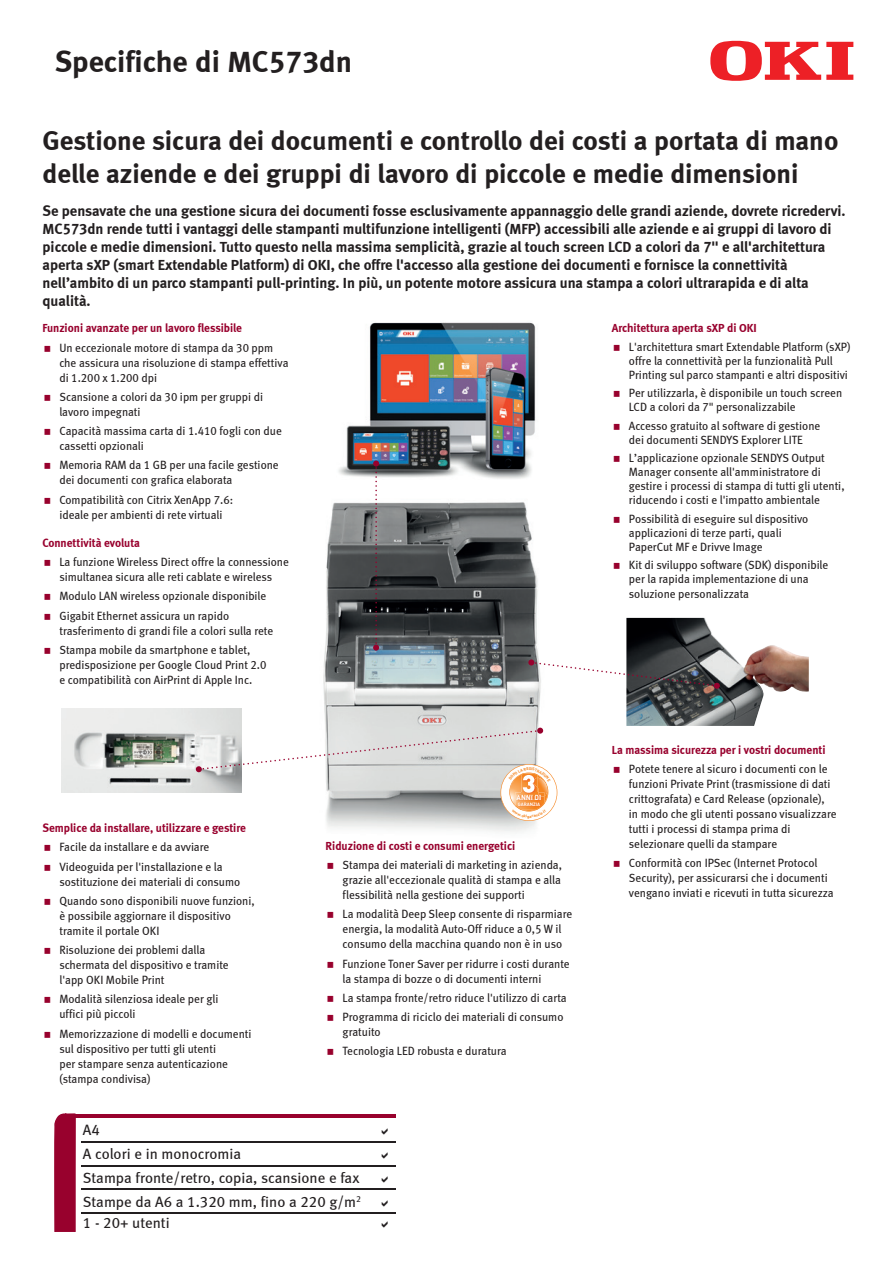
<style>
.page{position:relative;width:893px;height:1263px;background:#fff}
.page>*{position:absolute;margin:0;border:0;box-sizing:border-box;transform-origin:0 0}
.t1{font:30px "Meta Bold LF";color:#231f20}
.t2{font:27px/32.4px "Meta Bold LF";color:#231f20}
.t3{font:15px/18px "Meta Bold LF";color:#231f20}
.t4{font:15px/24px "Meta Book LF";color:#231f20}
.t5{font:12px/15px "Meta Book LF";color:#231f20;scale:.95 1}
.t6{font:12px "Meta Bold LF";color:#98012d;scale:.95 1}
.t7{font:700 6.9px "DIN Pro";color:#fff}
.t8{font:700 4.65px "DIN Pro";color:#fff}
</style>
<div class="page">
<svg style="left:710px;top:41px;width:143px;height:40px"></svg>
<img style="left:323px;top:502px;width:220px;height:330px">
<img style="left:62px;top:709px;width:180px;height:83px">
<img style="left:338px;top:322px;width:198px;height:157px">
<img style="left:626px;top:618px;width:183px;height:108px">
<svg style="left:373px;top:460px;width:6px;height:191px"></svg>
<div style="left:528px;top:659px;width:6px;height:7px;background:#98012d;border-radius:50%"></div>
<svg style="left:531px;top:662px;width:189px;height:27px"></svg>
<svg style="left:54px;top:1113px;width:22px;height:119px;background:#9b0a34"></svg>
<hr style="left:64px;top:1114px;width:331px;height:3px;background:#98012d">
<hr style="left:81px;top:1141px;width:314px;height:1px;background:#231f20">
<hr style="left:81px;top:1165px;width:314px;height:2px;background:#231f20">
<hr style="left:81px;top:1188px;width:314px;height:1px;background:#231f20">
<hr style="left:81px;top:1212px;width:314px;height:1px;background:#231f20">
<svg style="left:537px;top:727px;width:6px;height:7px"></svg>
<svg style="left:196px;top:730px;width:361px;height:91px"></svg>
<h1 class="t1" style="left:55px;top:44px;width:299px">Specifiche di MC573dn</h1>
<h2 class="t2" style="left:43px;top:124px;width:797px">Gestione sicura dei documenti e controllo dei costi a portata di mano delle aziende e dei gruppi di lavoro di piccole e medie dimensioni</h2>
<p class="t3" style="left:43px;top:201px;width:804px">Se pensavate che una gestione sicura dei documenti fosse esclusivamente appannaggio delle grandi aziende, dovrete ricredervi.<br>MC573dn rende tutti i vantaggi delle stampanti multifunzione intelligenti (MFP) accessibili alle aziende e ai gruppi di lavoro di piccole e medie dimensioni. Tutto questo nella massima semplicità, grazie al touch screen LCD a colori da 7" e all'architettura aperta sXP (smart Extendable Platform) di OKI, che offre l'accesso alla gestione dei documenti e fornisce la connettività nell’ambito di un parco stampanti pull-printing. In più, un potente motore assicura una stampa a colori ultrarapida e di alta qualità.</p>
<p class="t6" style="left:42px;top:321px;width:212px">Funzioni avanzate per un lavoro flessibile</p>
<p class="t5" style="left:59px;top:340px;width:243px">Un eccezionale motore di stampa da 30 ppm che assicura una risoluzione di stampa effettiva di 1.200 x 1.200 dpi</p>
<p class="t5" style="left:59px;top:389px;width:216px">Scansione a colori da 30 ipm per gruppi di lavoro impegnati</p>
<p class="t5" style="left:59px;top:423px;width:236px">Capacità massima carta di 1.410 fogli con due cassetti opzionali</p>
<p class="t5" style="left:59px;top:457px;width:232px">Memoria RAM da 1 GB per una facile gestione dei documenti con grafica elaborata</p>
<p class="t5" style="left:59px;top:492px;width:184px">Compatibilità con Citrix XenApp 7.6: ideale per ambienti di rete virtuali</p>
<p class="t6" style="left:42px;top:535px;width:104px">Connettività evoluta</p>
<p class="t5" style="left:59px;top:554px;width:243px">La funzione Wireless Direct offre la connessione simultanea sicura alle reti cablate e wireless</p>
<p class="t5" style="left:59px;top:586px;width:219px;line-height:19.2px">Modulo LAN wireless opzionale disponibile<br>Gigabit Ethernet assicura un rapido</p>
<p class="t5" style="left:59px;top:620px;width:227px;line-height:19.2px">trasferimento di grandi file a colori sulla rete<br>Stampa mobile da smartphone e tablet,</p>
<p class="t5" style="left:59px;top:657px;width:219px">predisposizione per Google Cloud Print 2.0 e compatibilità con AirPrint di Apple Inc.</p>
<p class="t6" style="left:42px;top:821px;width:216px">Semplice da installare, utilizzare e gestire</p>
<p class="t5" style="left:59px;top:837px;width:173px;line-height:19.2px">Facile da installare e da avviare<br>Videoguida per l'installazione e la</p>
<p class="t5" style="left:59px;top:872px;width:207px;line-height:19.2px">sostituzione dei materiali di consumo<br>Quando sono disponibili nuove funzioni,</p>
<p class="t5" style="left:59px;top:908px;width:182px">è possibile aggiornare il dispositivo tramite il portale OKI</p>
<p class="t5" style="left:59px;top:942px;width:180px">Risoluzione dei problemi dalla schermata del dispositivo e tramite l'app OKI Mobile Print</p>
<p class="t5" style="left:59px;top:992px;width:169px">Modalità silenziosa ideale per gli uffici più piccoli</p>
<p class="t5" style="left:59px;top:1026px;width:204px">Memorizzazione di modelli e documenti sul dispositivo per tutti gli utenti<br>per stampare senza autenticazione (stampa condivisa)</p>
<p class="t7" style="left:517px;top:793px;width:26px">ANNI DI</p>
<p class="t8" style="left:518px;top:801px;width:24px">GARANZIA</p>
<p class="t6" style="left:326px;top:838px;width:201px">Riduzione di costi e consumi energetici</p>
<p class="t5" style="left:343px;top:857px;width:232px;text-align:justify">Stampa dei materiali di marketing in azienda, grazie all'eccezionale qualità di stampa e alla flessibilità nella gestione dei supporti</p>
<p class="t5" style="left:343px;top:906px;width:243px">La modalità Deep Sleep consente di risparmiare energia, la modalità Auto-Off riduce a 0,5 W il consumo della macchina quando non è in uso</p>
<p class="t5" style="left:343px;top:956px;width:241px">Funzione Toner Saver per ridurre i costi durante la stampa di bozze o di documenti interni</p>
<p class="t5" style="left:343px;top:988px;width:237px;line-height:19.2px">La stampa fronte/retro riduce l'utilizzo di carta<br>Programma di riciclo dei materiali di consumo</p>
<p class="t5" style="left:343px;top:1022px;width:174px;line-height:19.2px">gratuito<br>Tecnologia LED robusta e duratura</p>
<p class="t4" style="left:83px;top:1117px;width:280px">A4<br>A colori e in monocromia<br>Stampa fronte/retro, copia, scansione e fax<br>Stampe da A6 a 1.320 mm, fino a 220 g/m<sup>2</sup></p>
<p class="t4" style="left:83px;top:1210px;width:88px">1 - 20+ utenti</p>
<p class="t6" style="left:612px;top:321px;width:154px">Architettura aperta sXP di OKI</p>
<p class="t5" style="left:629px;top:339px;width:235px;line-height:14.1px">L'architettura smart Extendable Platform (sXP) offre la connettività per la funzionalità Pull<br>Printing sul parco stampanti e altri dispositivi</p>
<p class="t5" style="left:629px;top:386px;width:226px;line-height:14.1px">Per utilizzarla, è disponibile un touch screen<br>LCD a colori da 7" personalizzabile</p>
<p class="t5" style="left:629px;top:418px;width:203px;line-height:14.1px">Accesso gratuito al software di gestione dei documenti SENDYS Explorer LITE</p>
<p class="t5" style="left:629px;top:451px;width:229px;line-height:14.1px">L’applicazione opzionale SENDYS Output Manager consente all'amministratore di gestire i processi di stampa di tutti gli utenti, riducendo i costi e l'impatto ambientale</p>
<p class="t5" style="left:629px;top:511px;width:190px;line-height:14.1px">Possibilità di eseguire sul dispositivo applicazioni di terze parti, quali<br>PaperCut MF e Drivve Image</p>
<p class="t5" style="left:629px;top:558px;width:211px;line-height:14.1px">Kit di sviluppo software (SDK) disponibile per la rapida implementazione di una soluzione personalizzata</p>
<p class="t6" style="left:612px;top:742px;width:226px">La massima sicurezza per i vostri documenti</p>
<p class="t5" style="left:629px;top:761px;width:220px">Potete tenere al sicuro i documenti con le funzioni Private Print (trasmissione di dati crittografata) e Card Release (opzionale), in modo che gli utenti possano visualizzare tutti i processi di stampa prima di selezionare quelli da stampare</p>
<p class="t5" style="left:629px;top:855px;width:217px">Conformità con IPSec (Internet Protocol<br>Security), per assicurarsi che i documenti vengano inviati e ricevuti in tutta sicurezza</p>
</div>
